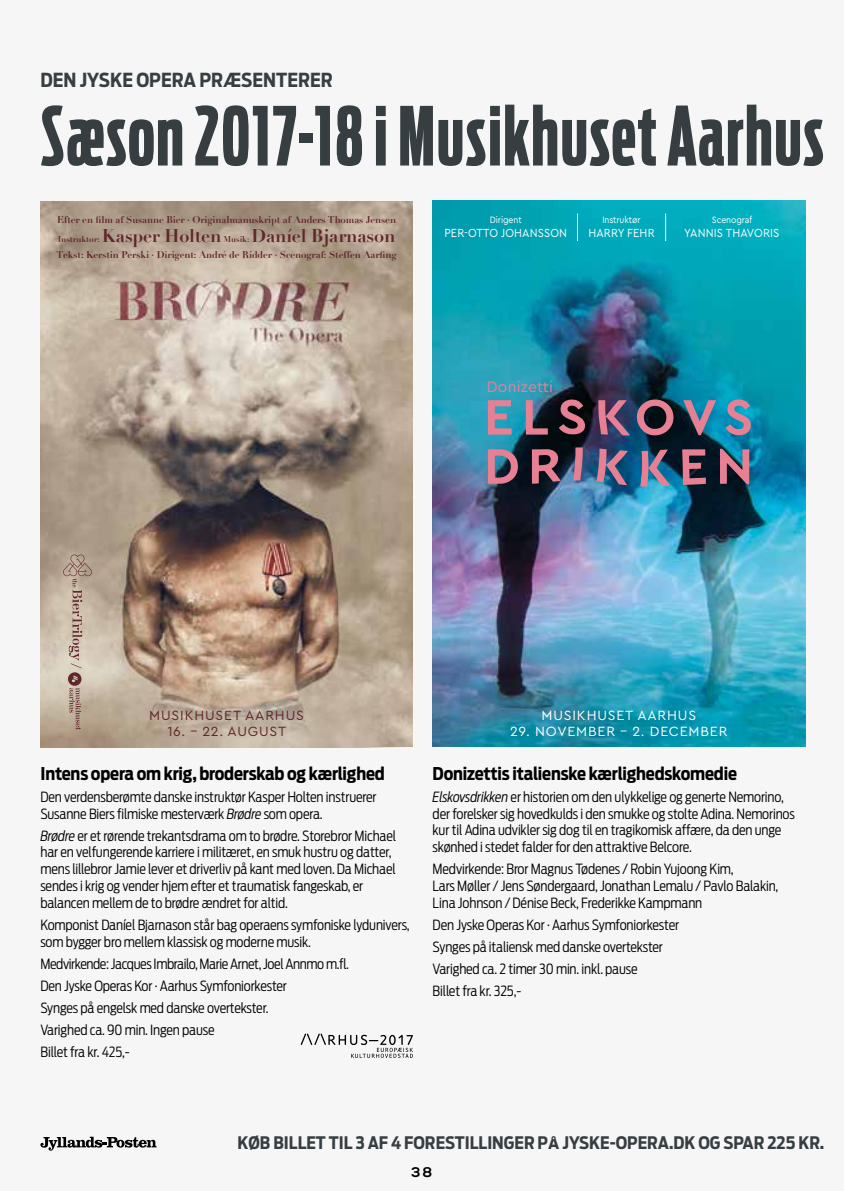
<style>
.page{position:relative;width:844px;height:1191px;background:#fff}
.page>*{position:absolute;margin:0;border:0;box-sizing:border-box;transform-origin:0 0}
.t1{font:700 80.5px "Antenna Comp";letter-spacing:.02em;color:#373e42}
.t2{font:700 19.25px "Antenna Cond";color:#373e42}
.t3{font:700 18.03px "Didot";letter-spacing:-.01em;color:#61262c}
.t4{font:700 17.5px "Antenna Cond";letter-spacing:-.01em;color:#000}
.t5{font:700 17.15px "Antenna Cond";color:#373e42}
.t6{font:15.75px "Cera PRO";letter-spacing:.01em;color:#e78093}
.t7{font:300 14px/16.8px "Antenna Cond";letter-spacing:-.01em;color:#000}
.t8{font:14px "Cera PRO";letter-spacing:.06em;color:#fff}
.t9{font:14px "Cera PRO";letter-spacing:.06em;color:#61262c}
.t10{font:700 14px "Nexa";color:#000}
.t11{font:12.25px "Cera PRO";letter-spacing:.01em;color:#fff;scale:.91 1}
.t12{font:700 9.62px "Didot";letter-spacing:-.01em;color:#61262c}
.t13{font:9.62px "Cera PRO";letter-spacing:-.01em;color:#fff;scale:.91 1}
.s1{font-size:8.4px}
.s2{font-style:italic}
</style>
<div class="page">
<div style="left:0;top:0;width:843px;height:1191px;background:#f6f6f6"></div>
<svg style="left:40px;top:1136px;width:116px;height:14px"></svg>
<img style="left:41px;top:202px;width:372px;height:545px">
<img style="left:41px;top:660px;width:371px;height:87px">
<img style="left:432px;top:201px;width:372px;height:546px">
<svg style="left:577px;top:214px;width:1px;height:27px"></svg>
<svg style="left:665px;top:214px;width:1px;height:27px"></svg>
<svg style="left:636px;top:399px;width:38px;height:36px"></svg>
<svg style="left:488px;top:449px;width:30px;height:35px"></svg>
<svg style="left:719px;top:449px;width:30px;height:35px"></svg>
<svg style="left:531px;top:449px;width:29px;height:35px"></svg>
<svg style="left:596px;top:448px;width:31px;height:37px"></svg>
<svg style="left:598px;top:400px;width:32px;height:35px"></svg>
<svg style="left:640px;top:449px;width:30px;height:37px"></svg>
<svg style="left:682px;top:449px;width:23px;height:36px"></svg>
<svg style="left:488px;top:400px;width:23px;height:34px"></svg>
<svg style="left:725px;top:399px;width:25px;height:37px"></svg>
<svg style="left:558px;top:399px;width:27px;height:35px"></svg>
<svg style="left:683px;top:400px;width:32px;height:35px"></svg>
<svg style="left:525px;top:400px;width:22px;height:34px"></svg>
<svg style="left:573px;top:447px;width:9px;height:33px"></svg>
<svg style="left:300px;top:1033px;width:113px;height:25px"></svg>
<svg style="left:63px;top:554px;width:29px;height:175px;background:#beab9b"></svg>
<h2 class="t2" style="left:40px;top:67px;width:294px">DEN JYSKE OPERA PRÆSENTERER</h2>
<h1 class="t1" style="left:40px;top:87px;width:785px">Sæson 2017-18 i Musikhuset Aarhus</h1>
<p class="t12" style="left:57px;top:213px;width:340px">Efter en film af Susanne Bier · Originalmanuskript af Anders Thomas Jensen</p>
<p class="t3" style="left:58px;top:224px;width:339px"><span class="s1">Instruktør:</span> Kasper Holten <span class="s1">Musik:</span> Daníel Bjarnason</p>
<p class="t12" style="left:56px;top:248px;width:341px">Tekst: Kerstin Perski · Dirigent: André de Ridder · Scenograf: Steffen Aarfing</p>
<p class="t13" style="left:489px;top:214px;width:37px">Dirigent</p>
<p class="t11" style="left:444px;top:225px;width:136px">PER-OTTO JOHANSSON</p>
<p class="t13" style="left:602px;top:214px;width:44px">Instruktør</p>
<p class="t11" style="left:588px;top:225px;width:74px">HARRY FEHR</p>
<p class="t13" style="left:711px;top:214px;width:46px">Scenograf</p>
<p class="t11" style="left:684px;top:225px;width:106px">YANNIS THAVORIS</p>
<p class="t6" style="left:486px;top:376px;width:68px">Donizetti</p>
<p class="t9" style="left:149px;top:706px;width:156px">MUSIKHUSET AARHUS</p>
<p class="t9" style="left:167px;top:722px;width:120px">16. – 22. AUGUST</p>
<p class="t4" style="left:40px;top:761px;width:346px">Intens opera om krig, broderskab og kærlighed</p>
<p class="t7" style="left:40px;top:788px;width:337px">Den verdensberømte danske instruktør Kasper Holten instruerer<br>Susanne Biers filmiske mesterværk <span class="s2">Brødre</span> som opera.</p>
<p class="t7" style="left:40px;top:827px;width:357px"><span class="s2">Brødre</span> er et rørende trekantsdrama om to brødre. Storebror Michael har en velfungerende karriere i militæret, en smuk hustru og datter, mens lillebror Jamie lever et driverliv på kant med loven. Da Michael sendes i krig og vender hjem efter et traumatisk fangeskab, er balancen mellem de to brødre ændret for altid.</p>
<p class="t7" style="left:40px;top:916px;width:371px">Komponist Daníel Bjarnason står bag operaens symfoniske lydunivers, som bygger bro mellem klassisk og moderne musik.</p>
<p class="t7" style="left:40px;top:952px;width:310px;line-height:22.1px">Medvirkende: Jacques Imbrailo, Marie Arnet, Joel Annmo m.fl.<br>Den Jyske Operas Kor · Aarhus Symfoniorkester<br>Synges på engelsk med danske overtekster.<br>Varighed ca. 90 min. Ingen pause<br>Billet fra kr. 425,-</p>
<p class="t8" style="left:541px;top:706px;width:156px">MUSIKHUSET AARHUS</p>
<p class="t8" style="left:510px;top:722px;width:219px">29. NOVEMBER – 2. DECEMBER</p>
<p class="t4" style="left:432px;top:761px;width:306px">Donizettis italienske kærlighedskomedie</p>
<p class="t7" style="left:432px;top:788px;width:363px"><span class="s2">Elskovsdrikken</span> er historien om den ulykkelige og generte Nemorino, der forelsker sig hovedkulds i den smukke og stolte Adina. Nemorinos kur til Adina udvikler sig dog til en tragikomisk affære, da den unge skønhed i stedet falder for den attraktive Belcore.</p>
<p class="t7" style="left:432px;top:860px;width:347px">Medvirkende: Bror Magnus Tødenes / Robin Yujoong Kim,<br>Lars Møller / Jens Søndergaard, Jonathan Lemalu / Pavlo Balakin,<br>Lina Johnson / Dénise Beck, Frederikke Kampmann</p>
<p class="t7" style="left:432px;top:913px;width:248px;line-height:22.1px">Den Jyske Operas Kor · Aarhus Symfoniorkester Synges på italiensk med danske overtekster Varighed ca. 2 timer 30 min. inkl. pause<br>Billet fra kr. 325,-</p>
<p class="t5" style="left:237px;top:1130px;width:588px">KØB BILLET TIL 3 AF 4 FORESTILLINGER PÅ JYSKE-OPERA.DK OG SPAR 225 KR.</p>
<p class="t10" style="left:411px;top:1164px;width:22px">38</p>
</div>
